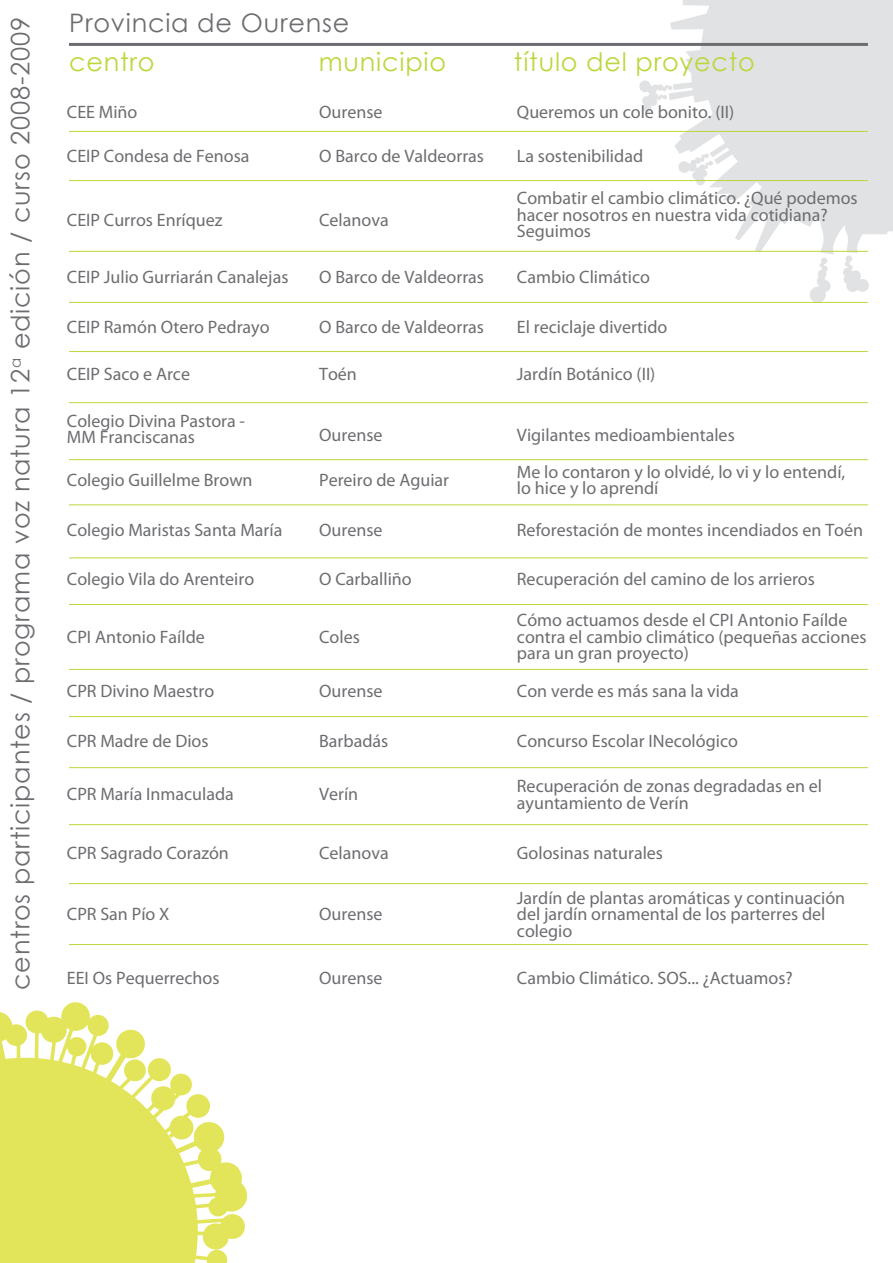
<style>
.page{position:relative;width:893px;height:1263px;background:#fff}
.page>*{position:absolute;margin:0;border:0;box-sizing:border-box;transform-origin:0 0}
.t1{font:25.5px "Century Gothic";letter-spacing:.03em;color:#6c6d70}
.t2{font:25.5px "Century Gothic";letter-spacing:.03em;color:#bdd63c}
.t3{font:18px/16.5px "Myriad Pro";color:#6c6d70}
</style>
<div class="page">
<svg style="left:639px;top:0;width:254px;height:302px;fill:#e1e2e4"></svg>
<svg style="left:0;top:1002px;width:248px;height:261px;fill:#e2e55a"></svg>
<hr style="left:69px;top:43px;width:799px;height:3px;background:#6c6d70">
<hr style="left:69px;top:131px;width:799px;height:1px;background:#bdd63c">
<hr style="left:69px;top:180px;width:799px;height:1px;background:#bdd63c">
<hr style="left:69px;top:251px;width:799px;height:1px;background:#bdd63c">
<hr style="left:69px;top:302px;width:799px;height:1px;background:#bdd63c">
<hr style="left:69px;top:351px;width:799px;height:1px;background:#bdd63c">
<hr style="left:69px;top:402px;width:799px;height:1px;background:#bdd63c">
<hr style="left:69px;top:459px;width:799px;height:1px;background:#bdd63c">
<hr style="left:69px;top:504px;width:799px;height:1px;background:#bdd63c">
<hr style="left:69px;top:557px;width:799px;height:1px;background:#bdd63c">
<hr style="left:69px;top:604px;width:799px;height:1px;background:#bdd63c">
<hr style="left:69px;top:669px;width:799px;height:1px;background:#bdd63c">
<hr style="left:69px;top:716px;width:799px;height:1px;background:#bdd63c">
<hr style="left:69px;top:767px;width:799px;height:1px;background:#bdd63c">
<hr style="left:69px;top:824px;width:799px;height:1px;background:#bdd63c">
<hr style="left:69px;top:883px;width:799px;height:1px;background:#bdd63c">
<hr style="left:69px;top:944px;width:799px;height:1px;background:#bdd63c">
<p class="t1" style="left:5px;top:990px;width:974px;rotate:-90deg">centros participantes / programa voz natura 12<sup>a</sup> edición / curso 2008-2009</p>
<p class="t1" style="left:69px;top:8px;width:282px">Provincia de Ourense</p>
<p class="t2" style="left:69px;top:47px;width:87px">centro</p>
<p class="t2" style="left:319px;top:47px;width:129px">municipio</p>
<p class="t2" style="left:514px;top:47px;width:242px">título del proyecto</p>
<p class="t3" style="left:67px;top:104px;width:72px">CEE Miño</p>
<p class="t3" style="left:319px;top:104px;width:65px">Ourense</p>
<p class="t3" style="left:517px;top:104px;width:219px">Queremos un cole bonito. (II)</p>
<p class="t3" style="left:67px;top:147px;width:184px">CEIP Condesa de Fenosa</p>
<p class="t3" style="left:319px;top:147px;width:166px">O Barco de Valdeorras</p>
<p class="t3" style="left:517px;top:147px;width:128px">La sostenibilidad</p>
<p class="t3" style="left:67px;top:211px;width:157px">CEIP Curros Enríquez</p>
<p class="t3" style="left:319px;top:211px;width:71px">Celanova</p>
<p class="t3" style="left:517px;top:190px;width:342px">Combatir el cambio climático. ¿Qué podemos hacer nosotros en nuestra vida cotidiana?<br>Seguimos</p>
<p class="t3" style="left:67px;top:268px;width:223px">CEIP Julio Gurriarán Canalejas</p>
<p class="t3" style="left:319px;top:268px;width:166px">O Barco de Valdeorras</p>
<p class="t3" style="left:517px;top:268px;width:134px">Cambio Climático</p>
<p class="t3" style="left:67px;top:319px;width:204px">CEIP Ramón Otero Pedrayo</p>
<p class="t3" style="left:319px;top:319px;width:166px">O Barco de Valdeorras</p>
<p class="t3" style="left:517px;top:319px;width:152px">El reciclaje divertido</p>
<p class="t3" style="left:67px;top:366px;width:125px">CEIP Saco e Arce</p>
<p class="t3" style="left:319px;top:366px;width:39px">Toén</p>
<p class="t3" style="left:517px;top:366px;width:140px">Jardín Botánico (II)</p>
<p class="t3" style="left:67px;top:412px;width:180px">Colegio Divina Pastora -<br>MM Franciscanas</p>
<p class="t3" style="left:319px;top:426px;width:65px">Ourense</p>
<p class="t3" style="left:517px;top:426px;width:219px">Vigilantes medioambientales</p>
<p class="t3" style="left:67px;top:471px;width:187px">Colegio Guillelme Brown</p>
<p class="t3" style="left:319px;top:471px;width:132px">Pereiro de Aguiar</p>
<p class="t3" style="left:517px;top:463px;width:330px">Me lo contaron y lo olvidé, lo vi y lo entendí, lo hice y lo aprendí</p>
<p class="t3" style="left:67px;top:522px;width:217px">Colegio Maristas Santa María</p>
<p class="t3" style="left:319px;top:522px;width:65px">Ourense</p>
<p class="t3" style="left:517px;top:522px;width:348px">Reforestación de montes incendiados en Toén</p>
<p class="t3" style="left:67px;top:571px;width:189px">Colegio Vila do Arenteiro</p>
<p class="t3" style="left:319px;top:571px;width:94px">O Carballiño</p>
<p class="t3" style="left:517px;top:571px;width:299px">Recuperación del camino de los arrieros</p>
<p class="t3" style="left:67px;top:628px;width:139px">CPI Antonio Faílde</p>
<p class="t3" style="left:319px;top:628px;width:42px">Coles</p>
<p class="t3" style="left:517px;top:611px;width:351px">Cómo actuamos desde el CPI Antonio Faílde contra el cambio climático (pequeñas acciones para un gran proyecto)</p>
<p class="t3" style="left:67px;top:682px;width:149px">CPR Divino Maestro</p>
<p class="t3" style="left:319px;top:682px;width:65px">Ourense</p>
<p class="t3" style="left:517px;top:682px;width:223px">Con verde es más sana la vida</p>
<p class="t3" style="left:67px;top:733px;width:143px">CPR Madre de Dios</p>
<p class="t3" style="left:319px;top:733px;width:71px">Barbadás</p>
<p class="t3" style="left:517px;top:733px;width:223px">Concurso Escolar INecológico</p>
<p class="t3" style="left:67px;top:786px;width:168px">CPR María Inmaculada</p>
<p class="t3" style="left:319px;top:786px;width:41px">Verín</p>
<p class="t3" style="left:517px;top:778px;width:307px">Recuperación de zonas degradadas en el ayuntamiento de Verín</p>
<p class="t3" style="left:67px;top:844px;width:163px">CPR Sagrado Corazón</p>
<p class="t3" style="left:319px;top:844px;width:71px">Celanova</p>
<p class="t3" style="left:517px;top:844px;width:148px">Golosinas naturales</p>
<p class="t3" style="left:67px;top:905px;width:104px">CPR San Pío X</p>
<p class="t3" style="left:319px;top:905px;width:65px">Ourense</p>
<p class="t3" style="left:517px;top:889px;width:330px">Jardín de plantas aromáticas y continuación del jardín ornamental de los parterres del colegio</p>
<p class="t3" style="left:67px;top:969px;width:154px">EEI Os Pequerrechos</p>
<p class="t3" style="left:319px;top:969px;width:65px">Ourense</p>
<p class="t3" style="left:517px;top:969px;width:277px">Cambio Climático. SOS... ¿Actuamos?</p>
</div>
